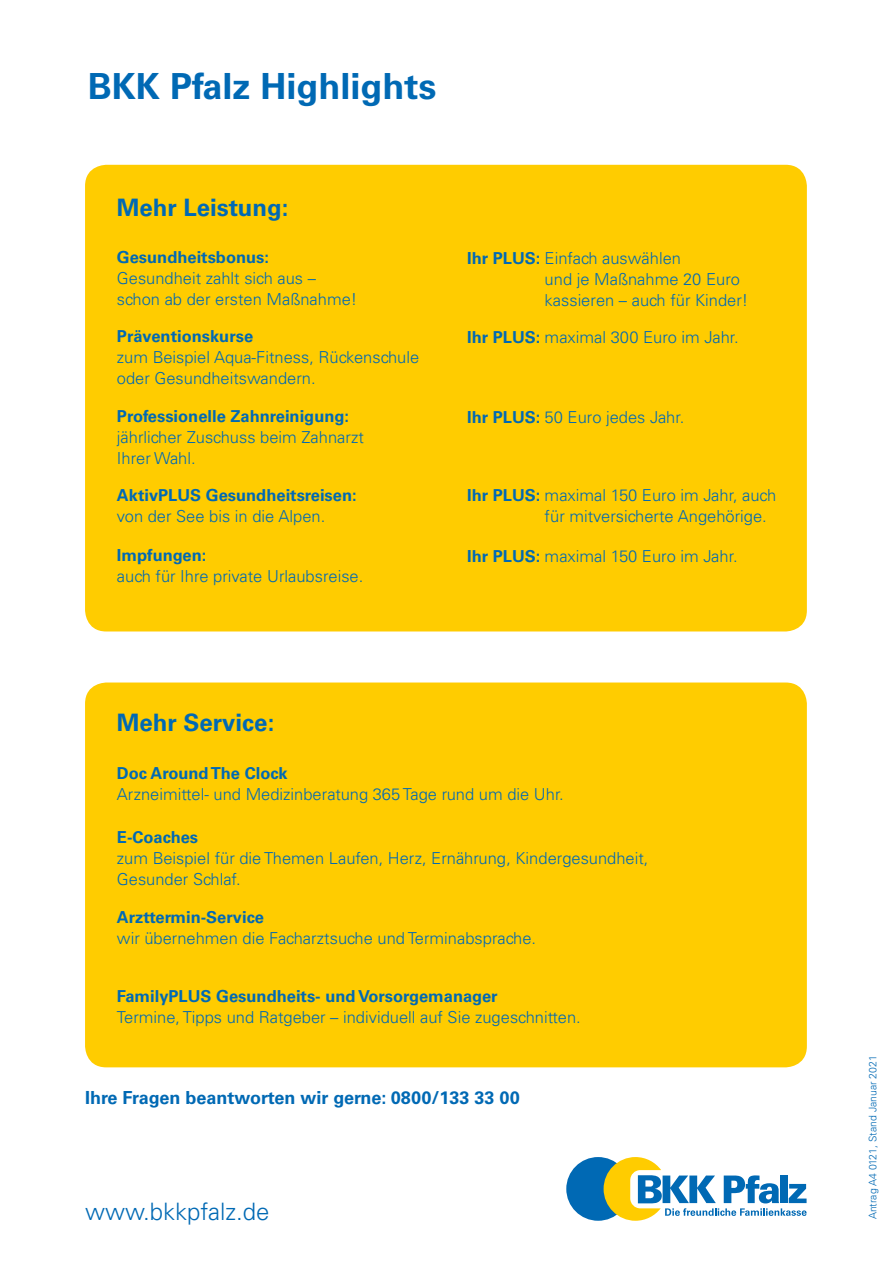
<style>
.page{position:relative;width:893px;height:1263px;background:#fff}
.page>*{position:absolute;margin:0;border:0;box-sizing:border-box;transform-origin:0 0}
.H_H1_Headline_Blau{font:700 36px "Univers";color:#0069b4}
.H_H2_Headline_Blau{font:700 24px "Univers";color:#0069b4}
.H_H3_Headline_Blau_L{font:300 24px "Univers";color:#0069b4}
.P_Fliesstext_Bold_11{font:700 18px "Univers";color:#0069b4}
.P_Fliesstext_blau{font:300 16.5px/21px "Univers";color:#0069b4}
.P_Fliesstext_blau-2{font:700 16.5px/21px "Univers";color:#0069b4}
.t1{font:300 10.5px "Univers";color:#0069b4}
.s1{font-weight:700}
.s2{font-weight:300}
</style>
<div class="page">
<div style="left:85px;top:682px;width:722px;height:385px;background:#fc0;border-radius:21px"></div>
<div style="left:85px;top:165px;width:722px;height:466px;background:#fc0;border-radius:21px"></div>
<div style="left:566px;top:1157px;width:64px;height:64px;background:#0069b4;border-radius:50%"></div>
<svg style="left:604px;top:1157px;width:203px;height:64px"></svg>
<h1 class="H_H1_Headline_Blau" style="left:88px;top:65px;width:350px">BKK Pfalz Highlights</h1>
<h2 class="H_H2_Headline_Blau" style="left:117px;top:193px;width:173px">Mehr Leistung:</h2>
<p class="P_Fliesstext_blau" style="left:117px;top:247px;width:201px"><span class="s1">Gesundheitsbonus:<br></span>Gesundheit zahlt sich aus –</p>
<p class="P_Fliesstext_blau" style="left:117px;top:289px;width:242px">schon ab der ersten Maßnahme!</p>
<p class="P_Fliesstext_blau" style="left:545px;top:248px;width:205px;text-indent:-78px"><span class="s1">Ihr PLUS:</span> Einfach auswählen<br>und je Maßnahme 20 Euro kassieren – auch für Kinder!</p>
<p class="P_Fliesstext_blau" style="left:117px;top:325px;width:304px"><span class="s1">Präventionskurse<br></span>zum Beispiel Aqua-Fitness, Rückenschule oder Gesundheitswandern.</p>
<p class="P_Fliesstext_blau" style="left:467px;top:326px;width:273px"><span class="s1">Ihr PLUS:</span> maximal 300 Euro im Jahr.</p>
<p class="P_Fliesstext_blau" style="left:117px;top:406px;width:249px"><span class="s1">Professionelle Zahnreinigung: </span>jährlicher Zuschuss beim Zahnarzt<br>Ihrer Wahl.</p>
<p class="P_Fliesstext_blau" style="left:467px;top:406px;width:219px"><span class="s1">Ihr PLUS:</span> 50 Euro jedes Jahr.</p>
<p class="P_Fliesstext_blau-2" style="left:117px;top:484px;width:241px">AktivPLUS Gesundheitsreisen: <span class="s2">von der See bis in die Alpen.</span></p>
<p class="P_Fliesstext_blau" style="left:545px;top:485px;width:233px;text-indent:-78px"><span class="s1">Ihr PLUS:</span> maximal 150 Euro im Jahr, auch für mitversicherte Angehörige.</p>
<p class="P_Fliesstext_blau" style="left:117px;top:545px;width:248px"><span class="s1">Impfungen:<br></span>auch für Ihre private Urlaubsreise.</p>
<p class="P_Fliesstext_blau" style="left:467px;top:546px;width:272px"><span class="s1">Ihr PLUS:</span> maximal 150 Euro im Jahr.</p>
<h2 class="H_H2_Headline_Blau" style="left:117px;top:709px;width:159px">Mehr Service:</h2>
<p class="P_Fliesstext_blau" style="left:117px;top:762px;width:448px"><span class="s1">Doc Around The Clock<br></span>Arzneimittel- und Medizinberatung 365 Tage rund um die Uhr.</p>
<p class="P_Fliesstext_blau" style="left:117px;top:826px;width:533px"><span class="s1">E-Coaches<br></span>zum Beispiel für die Themen Laufen, Herz, Ernährung, Kindergesundheit,</p>
<p class="P_Fliesstext_blau" style="left:117px;top:868px;width:125px">Gesunder Schlaf.</p>
<p class="P_Fliesstext_blau" style="left:117px;top:906px;width:421px"><span class="s1">Arzttermin-Service<br></span>wir übernehmen die Facharztsuche und Terminabsprache.</p>
<p class="P_Fliesstext_blau" style="left:117px;top:985px;width:465px"><span class="s1">FamilyPLUS Gesundheits- und Vorsorgemanager<br></span>Termine, Tipps und Ratgeber – individuell auf Sie zugeschnitten.</p>
<p class="P_Fliesstext_Bold_11" style="left:85px;top:1087px;width:436px">Ihre Fragen beantworten wir gerne: 0800/133 33 00</p>
<p class="H_H3_Headline_Blau_L" style="left:85px;top:1197px;width:186px">www.bkkpfalz.de</p>
<p class="t1" style="left:866px;top:1219px;width:166px;rotate:-90deg">Antrag A4 0121, Stand Januar 2021</p>
</div>
